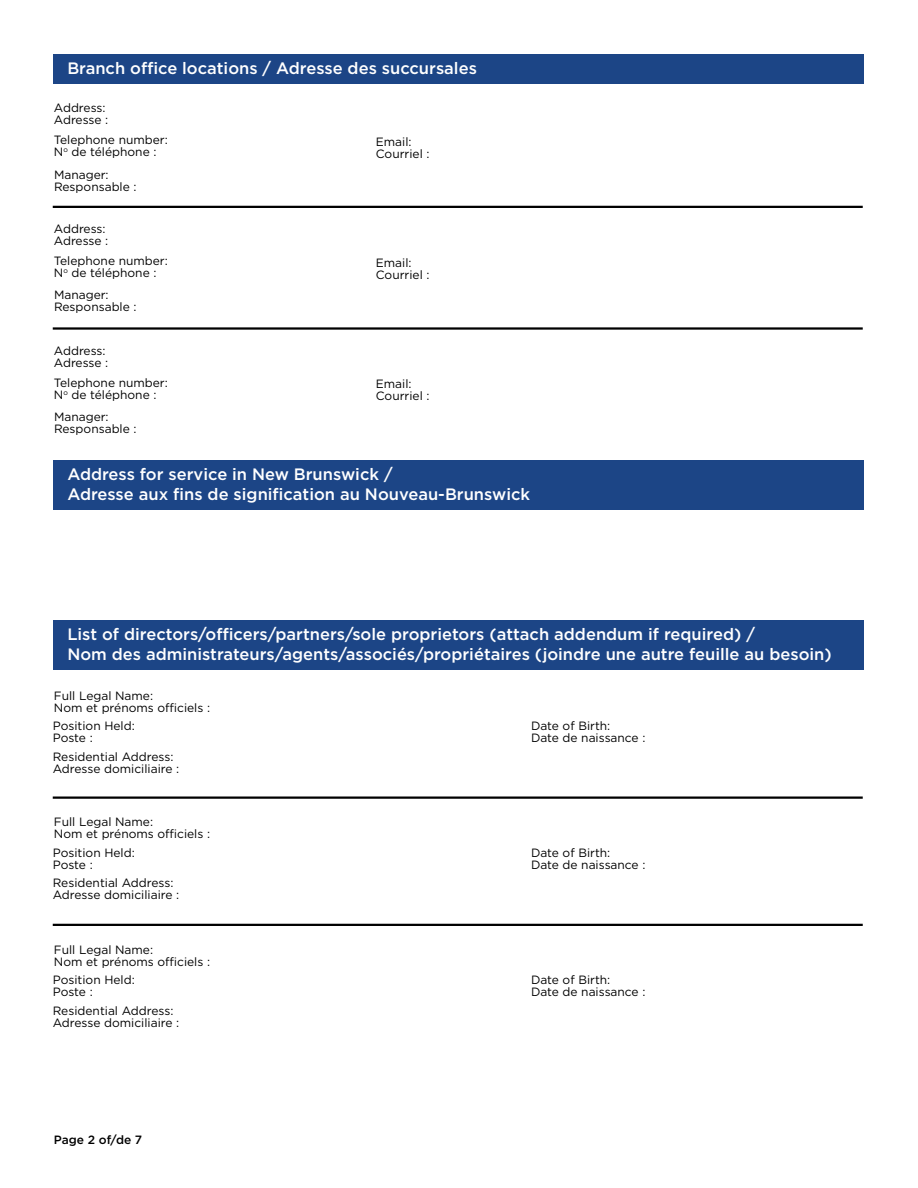
<style>
.page{position:relative;width:918px;height:1188px;background:#fff}
.page>*{position:absolute;margin:0;border:0;box-sizing:border-box;transform-origin:0 0}
.t1{font:500 16.5px/19.8px "Gotham";color:#fff}
.Field_label{font:12px/12px "Gotham";color:#000}
.t2{font:500 12px "Gotham";color:#000}
</style>
<div class="page">
<div style="left:54px;top:54px;width:810px;height:30px;background:#1c4586"></div>
<div style="left:54px;top:460px;width:810px;height:50px;background:#1c4586"></div>
<div style="left:54px;top:620px;width:810px;height:50px;background:#1c4586"></div>
<hr style="left:53px;top:796px;width:810px;height:3px;background:#000">
<hr style="left:53px;top:924px;width:810px;height:2px;background:#000">
<hr style="left:53px;top:206px;width:810px;height:2px;background:#000">
<hr style="left:53px;top:327px;width:810px;height:3px;background:#000">
<h2 class="t1" style="left:67px;top:58px;width:411px">Branch office locations / Adresse des succursales</h2>
<p class="Field_label" style="left:54px;top:102px;width:56px">Address:<br>Adresse :</p>
<p class="Field_label" style="left:54px;top:134px;width:116px">Telephone number:<br>N<sup>o</sup> de téléphone :</p>
<p class="Field_label" style="left:376px;top:135px;width:55px">Email:<br>Courriel :</p>
<p class="Field_label" style="left:54px;top:168px;width:84px">Manager:<br>Responsable :</p>
<p class="Field_label" style="left:54px;top:222px;width:56px">Address:<br>Adresse :</p>
<p class="Field_label" style="left:54px;top:255px;width:116px">Telephone number:<br>N<sup>o</sup> de téléphone :</p>
<p class="Field_label" style="left:376px;top:256px;width:55px">Email:<br>Courriel :</p>
<p class="Field_label" style="left:54px;top:289px;width:84px">Manager:<br>Responsable :</p>
<p class="Field_label" style="left:54px;top:344px;width:56px">Address:<br>Adresse :</p>
<p class="Field_label" style="left:54px;top:376px;width:116px">Telephone number:<br>N<sup>o</sup> de téléphone :</p>
<p class="Field_label" style="left:376px;top:378px;width:55px">Email:<br>Courriel :</p>
<p class="Field_label" style="left:54px;top:410px;width:84px">Manager:<br>Responsable :</p>
<h2 class="t1" style="left:67px;top:464px;width:464px">Address for service in New Brunswick /<br>Adresse aux fins de signification au Nouveau-Brunswick</h2>
<h2 class="t1" style="left:67px;top:624px;width:766px">List of directors/officers/partners/sole proprietors (attach addendum if required) /<br>Nom des administrateurs/agents/associés/propriétaires (joindre une autre feuille au besoin)</h2>
<p class="Field_label" style="left:54px;top:689px;width:158px">Full Legal Name:<br>Nom et prénoms officiels :</p>
<p class="Field_label" style="left:53px;top:720px;width:83px">Position Held:<br>Poste :</p>
<p class="Field_label" style="left:531px;top:720px;width:116px">Date of Birth:<br>Date de naissance :</p>
<p class="Field_label" style="left:53px;top:750px;width:128px">Residential Address:<br>Adresse domiciliaire :</p>
<p class="Field_label" style="left:54px;top:816px;width:158px">Full Legal Name:<br>Nom et prénoms officiels :</p>
<p class="Field_label" style="left:53px;top:846px;width:83px">Position Held:<br>Poste :</p>
<p class="Field_label" style="left:531px;top:846px;width:116px">Date of Birth:<br>Date de naissance :</p>
<p class="Field_label" style="left:53px;top:877px;width:128px">Residential Address:<br>Adresse domiciliaire :</p>
<p class="Field_label" style="left:54px;top:943px;width:158px">Full Legal Name:<br>Nom et prénoms officiels :</p>
<p class="Field_label" style="left:53px;top:974px;width:83px">Position Held:<br>Poste :</p>
<p class="Field_label" style="left:531px;top:974px;width:116px">Date of Birth:<br>Date de naissance :</p>
<p class="Field_label" style="left:53px;top:1004px;width:128px">Residential Address:<br>Adresse domiciliaire :</p>
<p class="t2" style="left:54px;top:1132px;width:90px">Page 2 of/de 7</p>
</div>
